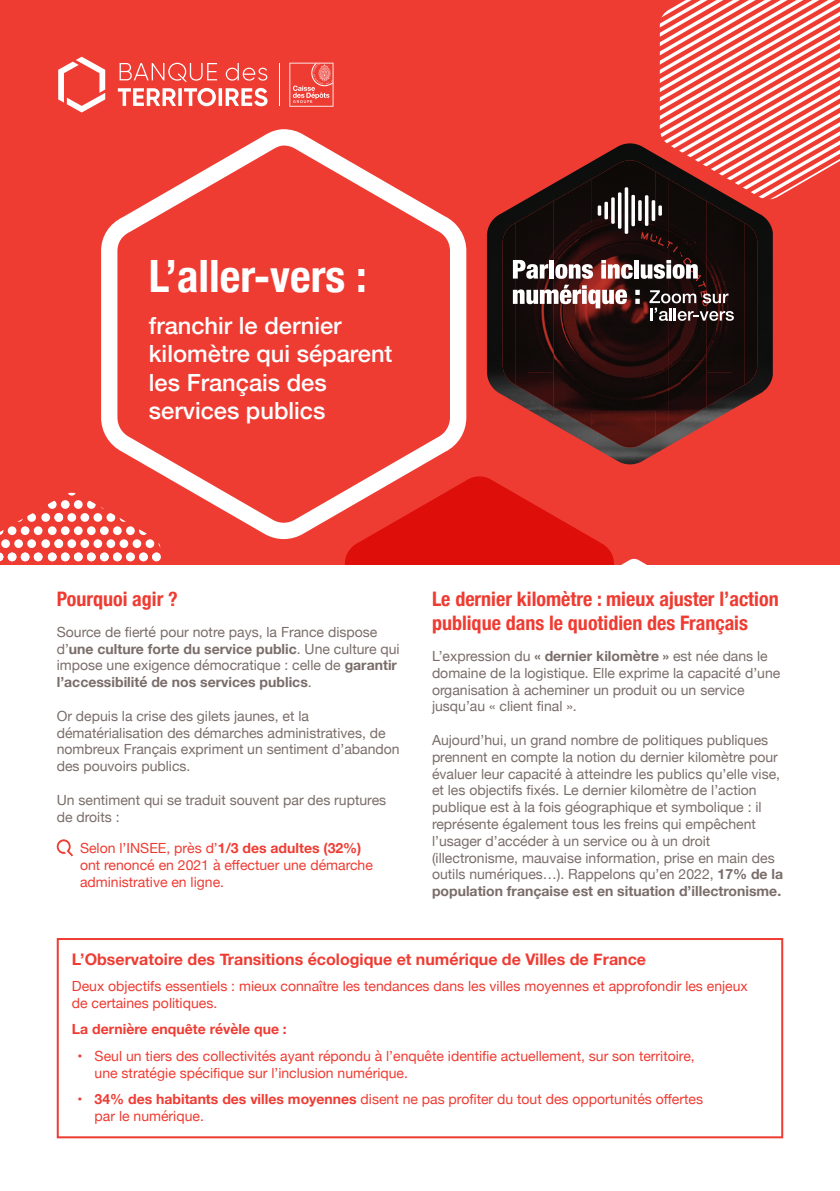
<style>
.page{position:relative;width:840px;height:1191px;background:#fff}
.page>*{position:absolute;margin:0;border:0;box-sizing:border-box;transform-origin:0 0}
.t1{font:700 condensed 44.6px "Helvetica Neue";color:#fff}
.t2{font:500 23.6px/28.4px "Helvetica Neue";color:#fff}
.t3{font:700 condensed 20px/24px "Helvetica Neue";color:#ee3c33}
.t4{font:700 16px "Helvetica Neue";color:#ee3c33}
.t5{font:14px/16.8px "Helvetica Neue";color:#7a6d69}
.t6{font:14px/16.8px "Helvetica Neue";color:#ee3c33}
.t7{font:700 14px "Helvetica Neue";color:#ee3c33}
.s1{font-weight:700}
</style>
<div class="page">
<div style="left:0;top:0;width:839px;height:1191px;background:#ee3c33"></div>
<svg style="left:0;top:493px;width:161px;height:69px"></svg>
<svg style="left:345px;top:476px;width:268px;height:89px;fill:#de0e0a"></svg>
<svg style="left:581px;top:558px;width:66px;height:7px"></svg>
<svg style="left:118px;top:88px;width:149px;height:18px"></svg>
<svg style="left:119px;top:63px;width:148px;height:19px"></svg>
<svg style="left:58px;top:57px;width:47px;height:55px"></svg>
<hr style="left:279px;top:63px;width:1px;height:43px;background:#fff">
<svg style="left:289px;top:63px;width:44px;height:44px"></svg>
<svg style="left:101px;top:129px;width:365px;height:410px"></svg>
<svg style="left:659px;top:0;width:180px;height:199px"></svg>
<div style="left:0;top:565px;width:839px;height:626px;background:#fff"></div>
<svg style="left:57px;top:839px;width:16px;height:17px"></svg>
<img style="left:486px;top:143px;width:286px;height:321px">
<img style="left:591px;top:160px;width:64px;height:287px">
<img style="left:655px;top:172px;width:13px;height:264px">
<img style="left:578px;top:179px;width:13px;height:250px">
<img style="left:667px;top:179px;width:13px;height:250px">
<img style="left:553px;top:186px;width:25px;height:235px">
<img style="left:680px;top:186px;width:26px;height:235px">
<img style="left:527px;top:201px;width:26px;height:206px">
<img style="left:706px;top:201px;width:25px;height:206px">
<img style="left:515px;top:216px;width:13px;height:176px">
<div style="left:731px;top:216px;width:13px;height:176px;background:#110a09"></div>
<img style="left:502px;top:223px;width:13px;height:162px">
<img style="left:744px;top:223px;width:12px;height:162px">
<hr style="left:604px;top:202px;width:3px;height:17px;background:#fff">
<svg style="left:597px;top:205px;width:4px;height:11px"></svg>
<svg style="left:658px;top:205px;width:3px;height:11px"></svg>
<hr style="left:611px;top:197px;width:3px;height:27px;background:#fff">
<svg style="left:637px;top:200px;width:4px;height:21px"></svg>
<hr style="left:651px;top:200px;width:3px;height:21px;background:#fff">
<svg style="left:644px;top:195px;width:4px;height:31px"></svg>
<svg style="left:617px;top:192px;width:4px;height:37px"></svg>
<svg style="left:624px;top:187px;width:4px;height:47px"></svg>
<hr style="left:631px;top:195px;width:3px;height:31px;background:#fff">
<svg style="left:512px;top:260px;width:36px;height:19px"></svg>
<hr style="left:549px;top:260px;width:4px;height:18px;background:#fff">
<svg style="left:555px;top:264px;width:37px;height:15px"></svg>
<svg style="left:601px;top:260px;width:31px;height:19px"></svg>
<div style="left:633px;top:260px;width:5px;height:18px;background:#fff"></div>
<svg style="left:640px;top:260px;width:57px;height:19px"></svg>
<svg style="left:512px;top:285px;width:114px;height:23px;background:#a08180"></svg>
<svg style="left:635px;top:290px;width:4px;height:14px"></svg>
<svg style="left:649px;top:290px;width:84px;height:31px;background:#5e5251"></svg>
<div style="left:57px;top:938px;width:725px;height:200px;border:2px solid #ee3c33"></div>
<h1 class="t1" style="left:149px;top:239px;width:219px">L’aller-vers :</h1>
<h2 class="t2" style="left:149px;top:309px;width:245px">franchir le dernier kilomètre qui séparent les Français des services publics</h2>
<h3 class="t3" style="left:57px;top:586px;width:122px">Pourquoi agir ?</h3>
<p class="t5" style="left:57px;top:624px;width:344px">Source de fierté pour notre pays, la France dispose d’<span class="s1">une culture forte du service public</span>. Une culture qui impose une exigence démocratique : celle de <span class="s1">garantir l’accessibilité de nos services publics</span>.</p>
<p class="t5" style="left:57px;top:708px;width:344px">Or depuis la crise des gilets jaunes, et la dématérialisation des démarches administratives, de nombreux Français expriment un sentiment d’abandon des pouvoirs publics.</p>
<p class="t5" style="left:57px;top:792px;width:331px">Un sentiment qui se traduit souvent par des ruptures de droits :</p>
<p class="t6" style="left:80px;top:840px;width:294px">Selon l’INSEE, près d’<span class="s1">1/3 des adultes (32%) </span>ont renoncé en 2021 à effectuer une démarche administrative en ligne.</p>
<h3 class="t3" style="left:432px;top:586px;width:348px">Le dernier kilomètre : mieux ajuster l’action publique dans le quotidien des Français</h3>
<p class="t5" style="left:432px;top:648px;width:349px">L’expression du <span class="s1">« dernier kilomètre »</span> est née dans le domaine de la logistique. Elle exprime la capacité d’une organisation à acheminer un produit ou un service jusqu’au « client final ».</p>
<p class="t5" style="left:432px;top:732px;width:352px">Aujourd’hui, un grand nombre de politiques publiques prennent en compte la notion du dernier kilomètre pour évaluer leur capacité à atteindre les publics qu’elle vise, et les objectifs fixés. Le dernier kilomètre de l’action publique est à la fois géographique et symbolique : il représente également tous les freins qui empêchent l’usager d’accéder à un service ou à un droit (illectronisme, mauvaise information, prise en main des outils numériques…). Rappelons qu’en 2022, <span class="s1">17% de la population française est en situation d’illectronisme.</span></p>
<p class="t4" style="left:72px;top:946px;width:575px">L’Observatoire des Transitions écologique et numérique de Villes de France</p>
<p class="t6" style="left:72px;top:978px;width:677px">Deux objectifs essentiels : mieux connaître les tendances dans les villes moyennes et approfondir les enjeux de certaines politiques.</p>
<p class="t7" style="left:72px;top:1018px;width:216px">La dernière enquête révèle que :</p>
<p class="t6" style="left:95px;top:1048px;width:601px;text-indent:-17px">• Seul un tiers des collectivités ayant répondu à l’enquête identifie actuellement, sur son territoire, une stratégie spécifique sur l’inclusion numérique.</p>
<p class="t6" style="left:95px;top:1091px;width:609px;text-indent:-17px"><span class="s1">• 34% des habitants des villes moyennes</span> disent ne pas profiter du tout des opportunités offertes par le numérique.</p>
</div>
